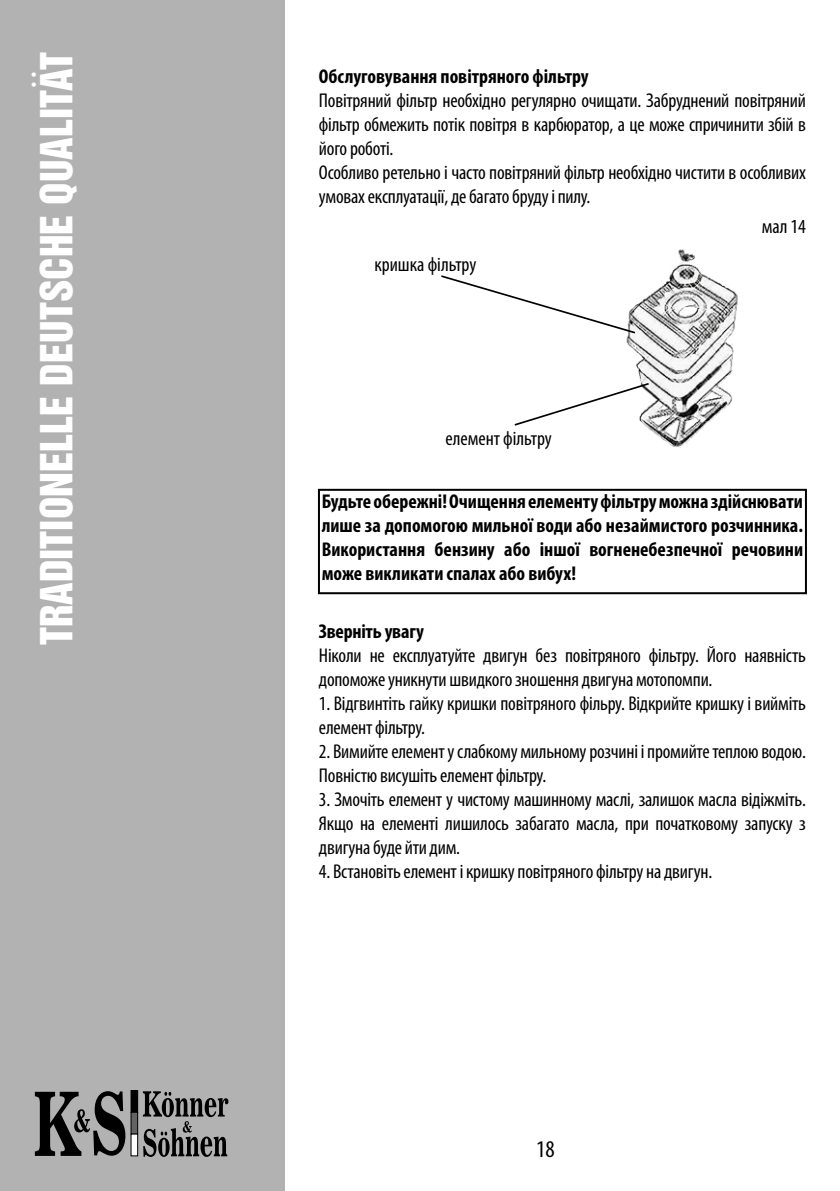
<style>
.page{position:relative;width:840px;height:1191px;background:#fff}
.page>*{position:absolute;margin:0;border:0;box-sizing:border-box;transform-origin:0 0}
.t1{font:45px "Bastion Kontrast Alt C";color:#fff}
.t2{font:24.6px "Bastion Kontrast Alt C";color:#fff}
.t3{font:condensed 24px "Myriad Pro";color:#000}
.t4{font:condensed 20px/24px "Myriad Pro";letter-spacing:-.01em;color:#000}
.t5{font:700 condensed 20px/24px "Myriad Pro";color:#000;text-align:justify}
</style>
<div class="page">
<div style="left:0;top:0;width:285px;height:1191px;background:#b3b2b2"></div>
<div style="left:318px;top:489px;width:488px;height:105px;border:2px solid #000"></div>
<svg style="left:35px;top:1091px;width:90px;height:64px"></svg>
<svg style="left:143px;top:1091px;width:85px;height:66px"></svg>
<div style="left:131px;top:1090px;width:7px;height:22px;background:#000"></div>
<div style="left:131px;top:1112px;width:7px;height:22px;background:#646363"></div>
<div style="left:131px;top:1112px;width:7px;height:22px;border:1px solid #000"></div>
<div style="left:131px;top:1134px;width:7px;height:21px;background:#fff"></div>
<div style="left:131px;top:1133px;width:7px;height:23px;border:1px solid #000"></div>
<img style="left:626px;top:249px;width:112px;height:199px">
<svg style="left:514px;top:381px;width:136px;height:46px"></svg>
<svg style="left:441px;top:274px;width:195px;height:61px"></svg>
<h1 class="t1" style="left:34px;top:645px;width:594px;rotate:-90deg">TRADITIONELLE DEUTSCHE QUALITAT</h1>
<p class="t2" style="left:19px;top:88px;width:18px;rotate:-90deg">· ·</p>
<p class="t5" style="left:319px;top:64px;width:271px">Обслуговування повітряного фільтру</p>
<p class="t4" style="left:319px;top:88px;width:488px">Повітряний фільтр необхідно регулярно очищати. Забруднений повітряний фільтр обмежить потік повітря в карбюратор, а це може спричинити збій в його роботі.<br>Особливо ретельно і часто повітряний фільтр необхідно чистити в особливих умовах експлуатації, де багато бруду і пилу.</p>
<p class="t4" style="left:761px;top:214px;width:46px">мал 14</p>
<p class="t4" style="left:374px;top:252px;width:103px">кришка фільтру</p>
<p class="t4" style="left:445px;top:426px;width:108px">елемент фільтру</p>
<p class="t5" style="left:321px;top:488px;width:482px">Будьте обережні! Очищення елементу фільтру можна здійснювати лише за допомогою мильної води або незаймистого розчинника.<br>Використання бензину або іншої вогненебезпечної речовини може викликати спалах або вибух!</p>
<p class="t5" style="left:319px;top:619px;width:106px">Зверніть увагу</p>
<p class="t4" style="left:319px;top:643px;width:488px">Ніколи не експлуатуйте двигун без повітряного фільтру. Його наявність допоможе уникнути швидкого зношення двигуна мотопомпи.</p>
<p class="t4" style="left:319px;top:691px;width:488px">1. Відгвинтіть гайку кришки повітряного фільру. Відкрийте кришку і вийміть елемент фільтру.</p>
<p class="t4" style="left:319px;top:739px;width:488px">2. Вимийте елемент у слабкому мильному розчині і промийте теплою водою.<br>Повністю висушіть елемент фільтру.</p>
<p class="t4" style="left:319px;top:787px;width:488px;text-align:justify">3. Змочіть елемент у чистому машинному маслі, залишок масла відіжміть.<br>Якщо на елементі лишилось забагато масла, при початковому запуску з двигуна буде йти дим.</p>
<p class="t4" style="left:319px;top:859px;width:394px">4. Встановіть елемент і кришку повітряного фільтру на двигун.</p>
<p class="t3" style="left:536px;top:1134px;width:20px">18</p>
</div>
